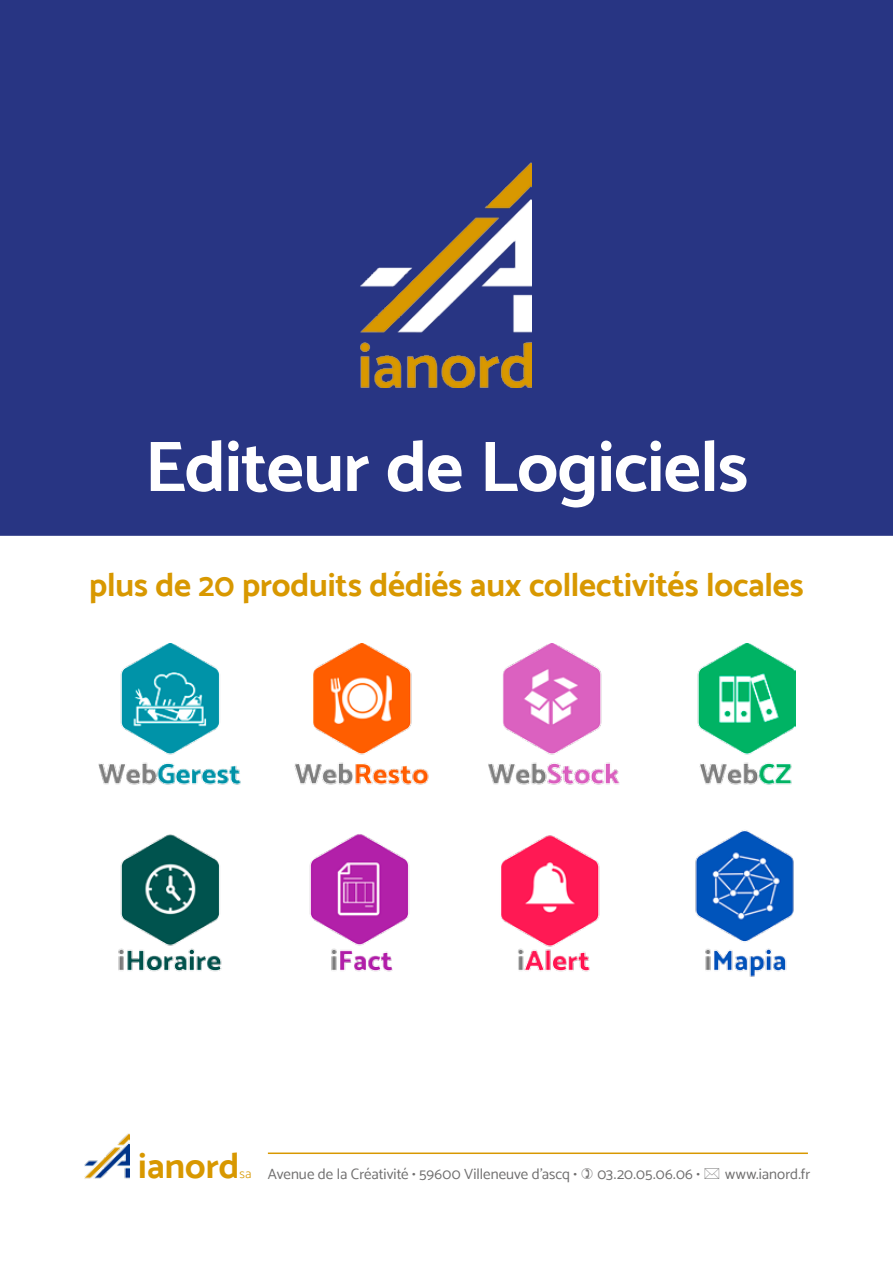
<style>
.page{position:relative;width:893px;height:1263px;background:#fff}
.page>*{position:absolute;margin:0;border:0;box-sizing:border-box;transform-origin:0 0}
.t1{font:700 72px "Catamaran";letter-spacing:-.01em;color:#fff}
.t2{font:700 36px "Catamaran";color:#d89800}
.t3{font:700 33px "Catamaran";letter-spacing:-.005em;color:#d89800}
.t4{font:15px "Catamaran";letter-spacing:.005em;color:#706f6f}
.s1{font-weight:300;font-size:13.2px;color:#d89800}
</style>
<div class="page">
<img style="left:84px;top:1133px;width:46px;height:46px">
<hr style="left:268px;top:1152px;width:540px;height:2px;background:#d89800">
<div style="left:0;top:0;width:893px;height:536px;background:#283583"></div>
<img style="left:360px;top:161px;width:171px;height:227px">
<img style="left:98px;top:643px;width:697px;height:334px">
<h1 class="t1" style="left:145px;top:424px;width:605px">Editeur de Logiciels</h1>
<h3 class="t3" style="left:89px;top:565px;width:716px">plus de 20 produits dédiés aux collectivités locales</h3>
<h2 class="t2" style="left:138px;top:1144px;width:103px">ianord</h2>
<p class="t4" style="left:240px;top:1164px;width:339px"><span class="s1">sa</span> Avenue de la Créativité • 59600 Villeneuve d’ascq •</p>
<p class="t4" style="left:597px;top:1164px;width:104px">03.20.05.06.06 •</p>
<p class="t4" style="left:725px;top:1164px;width:86px">www.ianord.fr</p>
</div>
